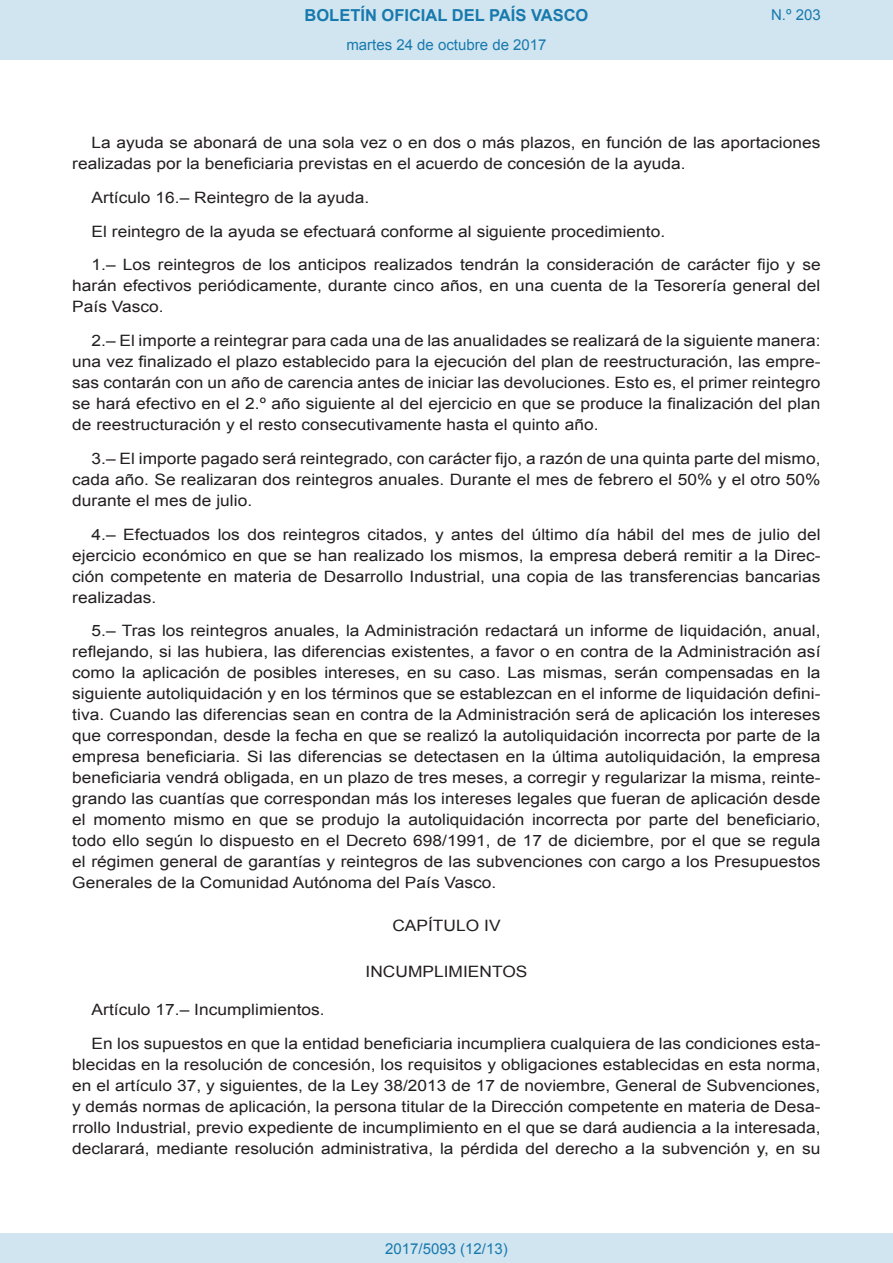
<style>
.page{position:relative;width:893px;height:1263px;background:#fff}
.page>*{position:absolute;margin:0;border:0;box-sizing:border-box;transform-origin:0 0}
.t1{font:700 16.5px "Arial";color:#1879ad}
.BOPVDetalle{font:15.6px/21px "Arial";color:#231f20;text-align:justify;scale:1.11 1}
.BOPVClave{font:15.6px "Arial";color:#231f20;scale:1.11 1}
.Paginacion_Centro{font:15px "Arial";color:#1879ad}
</style>
<div class="page">
<div style="left:0;top:0;width:893px;height:60px;background:#d0e5f0"></div>
<div style="left:0;top:1233px;width:893px;height:30px;background:#d0e5f0"></div>
<p class="t1" style="left:305px;top:4px;width:285px">BOLETÍN OFICIAL DEL PAÍS VASCO</p>
<p class="Paginacion_Centro" style="left:346px;top:35px;width:202px">martes 24 de octubre de 2017</p>
<p class="Paginacion_Centro" style="left:771px;top:5px;width:51px">N.º 203</p>
<p class="BOPVDetalle" style="left:72px;top:132px;width:675px;text-indent:19px">La ayuda se abonará de una sola vez o en dos o más plazos, en función de las aportaciones realizadas por la beneficiaria previstas en el acuerdo de concesión de la ayuda.</p>
<p class="BOPVDetalle" style="left:92px;top:187px;width:252px">Artículo 16.– Reintegro de la ayuda.</p>
<p class="BOPVDetalle" style="left:92px;top:221px;width:518px">El reintegro de la ayuda se efectuará conforme al siguiente procedimiento.</p>
<p class="BOPVDetalle" style="left:72px;top:255px;width:676px;text-indent:19px">1.– Los reintegros de los anticipos realizados tendrán la consideración de carácter fijo y se harán efectivos periódicamente, durante cinco años, en una cuenta de la Tesorería general del País Vasco.</p>
<p class="BOPVDetalle" style="left:72px;top:330px;width:676px;text-indent:19px">2.– El importe a reintegrar para cada una de las anualidades se realizará de la siguiente manera: una vez finalizado el plazo establecido para la ejecución del plan de reestructuración, las empre&shy;sas contarán con un año de carencia antes de iniciar las devoluciones. Esto es, el primer reintegro se hará efectivo en el 2.º año siguiente al del ejercicio en que se produce la finalización del plan de reestructuración y el resto consecutivamente hasta el quinto año.</p>
<p class="BOPVDetalle" style="left:72px;top:448px;width:676px;text-indent:19px">3.– El importe pagado será reintegrado, con carácter fijo, a razón de una quinta parte del mismo, cada año. Se realizaran dos reintegros anuales. Durante el mes de febrero el 50% y el otro 50% durante el mes de julio.</p>
<p class="BOPVDetalle" style="left:72px;top:524px;width:676px;text-indent:19px">4.– Efectuados los dos reintegros citados, y antes del último día hábil del mes de julio del ejercicio económico en que se han realizado los mismos, la empresa deberá remitir a la Direc&shy;ción competente en materia de Desarrollo Industrial, una copia de las transferencias bancarias realizadas.</p>
<p class="BOPVDetalle" style="left:72px;top:621px;width:676px;text-indent:19px">5.– Tras los reintegros anuales, la Administración redactará un informe de liquidación, anual, reflejando, si las hubiera, las diferencias existentes, a favor o en contra de la Administración así como la aplicación de posibles intereses, en su caso. Las mismas, serán compensadas en la siguiente autoliquidación y en los términos que se establezcan en el informe de liquidación defini&shy;tiva. Cuando las diferencias sean en contra de la Administración será de aplicación los intereses que correspondan, desde la fecha en que se realizó la autoliquidación incorrecta por parte de la empresa beneficiaria. Si las diferencias se detectasen en la última autoliquidación, la empresa beneficiaria vendrá obligada, en un plazo de tres meses, a corregir y regularizar la misma, reinte&shy;grando las cuantías que correspondan más los intereses legales que fueran de aplicación desde el momento mismo en que se produjo la autoliquidación incorrecta por parte del beneficiario, todo ello según lo dispuesto en el Decreto 698/1991, de 17 de diciembre, por el que se regula el régimen general de garantías y reintegros de las subvenciones con cargo a los Presupuestos Generales de la Comunidad Autónoma del País Vasco.</p>
<p class="BOPVClave" style="left:392px;top:915px;width:99px">CAPÍTULO IV</p>
<p class="BOPVClave" style="left:366px;top:961px;width:147px">INCUMPLIMIENTOS</p>
<p class="BOPVDetalle" style="left:92px;top:999px;width:211px">Artículo 17.– Incumplimientos.</p>
<p class="BOPVDetalle" style="left:72px;top:1033px;width:676px;text-indent:19px">En los supuestos en que la entidad beneficiaria incumpliera cualquiera de las condiciones esta&shy;blecidas en la resolución de concesión, los requisitos y obligaciones establecidas en esta norma, en el artículo 37, y siguientes, de la Ley 38/2013 de 17 de noviembre, General de Subvenciones, y demás normas de aplicación, la persona titular de la Dirección competente en materia de Desa&shy;rrollo Industrial, previo expediente de incumplimiento en el que se dará audiencia a la interesada, declarará, mediante resolución administrativa, la pérdida del derecho a la subvención y, en su</p>
<p class="Paginacion_Centro" style="left:385px;top:1238px;width:124px">2017/5093 (12/13)</p>
</div>
